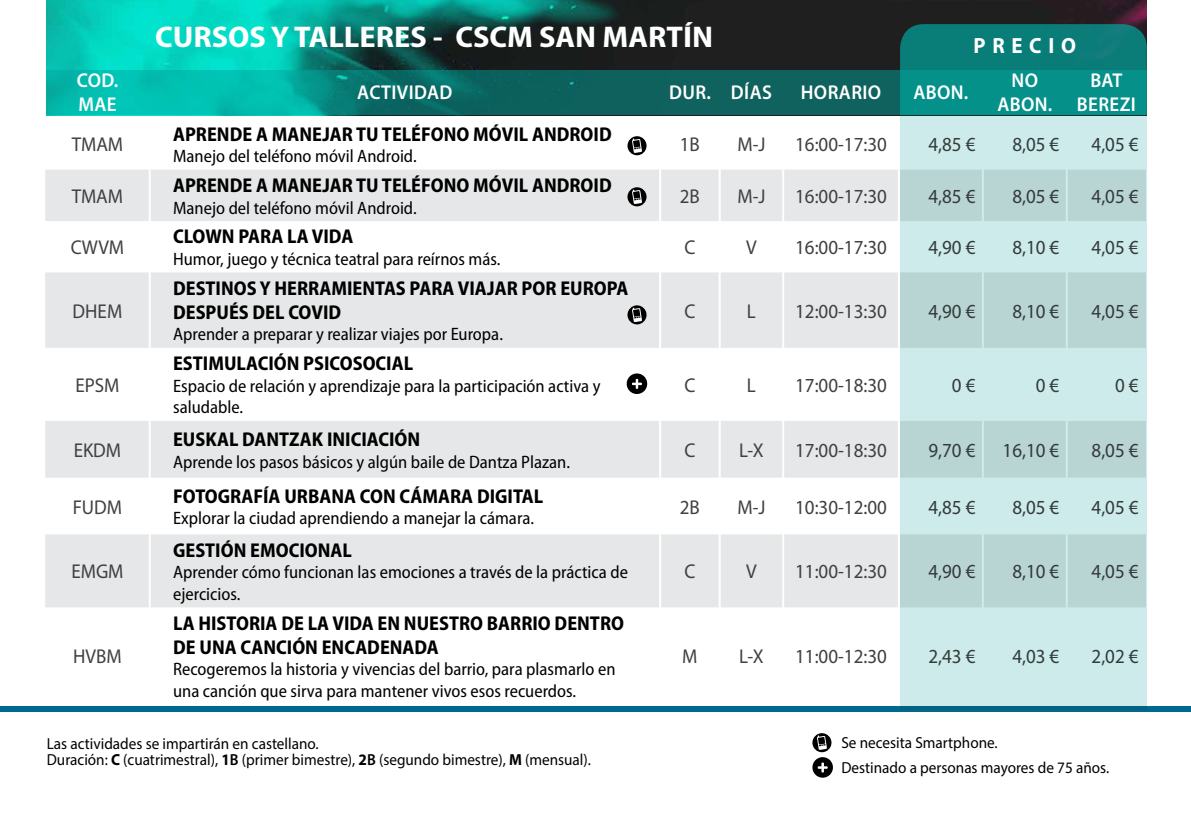
<style>
.page{position:relative;width:1191px;height:823px;background:#fff}
.page>*{position:absolute;margin:0;border:0;box-sizing:border-box;transform-origin:0 0}
.t1{font:700 semi-condensed 30px "Myriad Pro";color:#fff;scale:1.1 1}
.t2{font:700 22px "Myriad Pro";letter-spacing:.32em;color:#fff;scale:.95 1}
.t3{font:700 semi-condensed 20px/24px "Myriad Pro";color:#000}
.t4{font:20px "Myriad Pro";color:#404042;scale:.95 1}
.t5{font:600 20px/24px "Myriad Pro";letter-spacing:.02em;color:#fff;text-align:center;scale:.95 1}
.t6{font:semi-condensed 18px/21.6px "Myriad Pro";color:#000}
.t7{font:16px/25px "Myriad Pro";color:#000;scale:.95 1}
.s1{font-weight:700}
.s2{font-weight:600}
</style>
<div class="page">
<img style="left:46px;top:0;width:1100px;height:70px">
<svg style="left:46px;top:70px;width:854px;height:45px;background:#088179"></svg>
<svg style="left:900px;top:24px;width:246px;height:91px;background:#07857f"></svg>
<div style="left:0;top:706px;width:1191px;height:5px;background:#00698e"></div>
<svg style="left:45px;top:170px;width:853px;height:437px;fill:#e6e7e8"></svg>
<hr style="left:659px;top:169px;width:2px;height:52px;background:#fff">
<hr style="left:718px;top:169px;width:2px;height:52px;background:#fff">
<hr style="left:782px;top:169px;width:2px;height:52px;background:#fff">
<hr style="left:149px;top:221px;width:2px;height:51px;background:#fff">
<hr style="left:659px;top:221px;width:2px;height:51px;background:#fff">
<hr style="left:718px;top:221px;width:2px;height:51px;background:#fff">
<hr style="left:782px;top:221px;width:2px;height:51px;background:#fff">
<hr style="left:149px;top:272px;width:2px;height:75px;background:#fff">
<hr style="left:659px;top:272px;width:2px;height:75px;background:#fff">
<hr style="left:718px;top:272px;width:2px;height:75px;background:#fff">
<hr style="left:782px;top:272px;width:2px;height:75px;background:#fff">
<hr style="left:149px;top:347px;width:2px;height:73px;background:#fff">
<hr style="left:659px;top:347px;width:2px;height:73px;background:#fff">
<hr style="left:718px;top:347px;width:2px;height:73px;background:#fff">
<hr style="left:782px;top:347px;width:2px;height:73px;background:#fff">
<hr style="left:149px;top:420px;width:2px;height:57px;background:#fff">
<hr style="left:659px;top:420px;width:2px;height:57px;background:#fff">
<hr style="left:718px;top:420px;width:2px;height:57px;background:#fff">
<hr style="left:782px;top:420px;width:2px;height:57px;background:#fff">
<hr style="left:149px;top:477px;width:2px;height:57px;background:#fff">
<hr style="left:659px;top:477px;width:2px;height:57px;background:#fff">
<hr style="left:718px;top:477px;width:2px;height:57px;background:#fff">
<hr style="left:782px;top:477px;width:2px;height:57px;background:#fff">
<hr style="left:149px;top:534px;width:2px;height:73px;background:#fff">
<hr style="left:659px;top:534px;width:2px;height:73px;background:#fff">
<hr style="left:718px;top:534px;width:2px;height:73px;background:#fff">
<hr style="left:782px;top:534px;width:2px;height:73px;background:#fff">
<hr style="left:149px;top:169px;width:2px;height:52px;background:#fff">
<svg style="left:627px;top:305px;width:19px;height:19px"></svg>
<svg style="left:632px;top:307px;width:10px;height:15px"></svg>
<svg style="left:627px;top:136px;width:19px;height:19px"></svg>
<svg style="left:632px;top:138px;width:10px;height:15px"></svg>
<svg style="left:812px;top:732px;width:19px;height:19px"></svg>
<svg style="left:817px;top:735px;width:10px;height:14px"></svg>
<svg style="left:812px;top:757px;width:21px;height:21px"></svg>
<svg style="left:627px;top:187px;width:19px;height:19px"></svg>
<svg style="left:632px;top:189px;width:10px;height:15px"></svg>
<svg style="left:625px;top:372px;width:23px;height:23px"></svg>
<div style="left:900px;top:115px;width:246px;height:594px;background:linear-gradient(to right,#c3e1e0,#c3e1e0)"></div>
<h1 class="t1" style="left:155px;top:20px;width:509px">CURSOS Y TALLERES - CSCM SAN MARTÍN</h1>
<p class="t2" style="left:973px;top:31px;width:109px">PRECIO</p>
<p class="t5" style="left:77px;top:67px;width:45px;text-align:left">COD.<br>MAE</p>
<p class="t5" style="left:357px;top:79px;width:102px">ACTIVIDAD</p>
<p class="t5" style="left:669px;top:79px;width:110px">DUR. DÍAS</p>
<p class="t5" style="left:801px;top:79px;width:86px">HORARIO</p>
<p class="t5" style="left:913px;top:79px;width:59px">ABON.</p>
<p class="t5" style="left:997px;top:67px;width:59px">NO<br>ABON.</p>
<p class="t5" style="left:1077px;top:67px;width:63px">BAT<br>BEREZI</p>
<p class="t4" style="left:72px;top:132px;width:56px">TMAM</p>
<p class="t3" style="left:173px;top:122px;width:440px">APRENDE A MANEJAR TU TELÉFONO MÓVIL ANDROID</p>
<p class="t6" style="left:173px;top:146px;width:245px">Manejo del teléfono móvil Android.</p>
<p class="t4" style="left:680px;top:132px;width:23px">1B</p>
<p class="t4" style="left:737px;top:132px;width:31px">M-J</p>
<p class="t4" style="left:795px;top:132px;width:98px">16:00-17:30</p>
<p class="t4" style="left:928px;top:132px;width:51px">4,85 €</p>
<p class="t4" style="left:1012px;top:132px;width:51px">8,05 €</p>
<p class="t4" style="left:1091px;top:132px;width:51px">4,05 €</p>
<p class="t4" style="left:72px;top:184px;width:56px">TMAM</p>
<p class="t3" style="left:173px;top:173px;width:440px">APRENDE A MANEJAR TU TELÉFONO MÓVIL ANDROID</p>
<p class="t6" style="left:173px;top:197px;width:245px">Manejo del teléfono móvil Android.</p>
<p class="t4" style="left:680px;top:184px;width:23px">2B</p>
<p class="t4" style="left:737px;top:184px;width:31px">M-J</p>
<p class="t4" style="left:795px;top:184px;width:98px">16:00-17:30</p>
<p class="t4" style="left:928px;top:184px;width:51px">4,85 €</p>
<p class="t4" style="left:1012px;top:184px;width:51px">8,05 €</p>
<p class="t4" style="left:1091px;top:184px;width:51px">4,05 €</p>
<p class="t4" style="left:71px;top:235px;width:58px">CWVM</p>
<p class="t3" style="left:173px;top:225px;width:182px">CLOWN PARA LA VIDA</p>
<p class="t6" style="left:173px;top:248px;width:329px">Humor, juego y técnica teatral para reírnos más.</p>
<p class="t4" style="left:684px;top:235px;width:13px">C</p>
<p class="t4" style="left:746px;top:235px;width:13px">V</p>
<p class="t4" style="left:795px;top:235px;width:98px">16:00-17:30</p>
<p class="t4" style="left:928px;top:235px;width:51px">4,90 €</p>
<p class="t4" style="left:1012px;top:235px;width:51px">8,10 €</p>
<p class="t4" style="left:1091px;top:235px;width:51px">4,05 €</p>
<p class="t4" style="left:73px;top:298px;width:54px">DHEM</p>
<p class="t3" style="left:173px;top:276px;width:457px">DESTINOS Y HERRAMIENTAS PARA VIAJAR POR EUROPA<br>DESPUÉS DEL COVID</p>
<p class="t6" style="left:173px;top:324px;width:331px">Aprender a preparar y realizar viajes por Europa.</p>
<p class="t4" style="left:684px;top:298px;width:13px">C</p>
<p class="t4" style="left:747px;top:298px;width:11px">L</p>
<p class="t4" style="left:795px;top:298px;width:98px">12:00-13:30</p>
<p class="t4" style="left:928px;top:298px;width:51px">4,90 €</p>
<p class="t4" style="left:1012px;top:298px;width:51px">8,10 €</p>
<p class="t4" style="left:1091px;top:298px;width:51px">4,05 €</p>
<p class="t4" style="left:75px;top:372px;width:48px">EPSM</p>
<p class="t3" style="left:173px;top:351px;width:241px">ESTIMULACIÓN PSICOSOCIAL</p>
<p class="t6" style="left:173px;top:375px;width:429px">Espacio de relación y aprendizaje para la participación activa y saludable.</p>
<p class="t4" style="left:684px;top:372px;width:13px">C</p>
<p class="t4" style="left:747px;top:372px;width:11px">L</p>
<p class="t4" style="left:795px;top:372px;width:98px">17:00-18:30</p>
<p class="t4" style="left:952px;top:372px;width:26px">0 €</p>
<p class="t4" style="left:1035px;top:372px;width:26px">0 €</p>
<p class="t4" style="left:1115px;top:372px;width:26px">0 €</p>
<p class="t4" style="left:74px;top:437px;width:52px">EKDM</p>
<p class="t3" style="left:173px;top:427px;width:249px">EUSKAL DANTZAK INICIACIÓN</p>
<p class="t6" style="left:173px;top:451px;width:398px">Aprende los pasos básicos y algún baile de Dantza Plazan.</p>
<p class="t4" style="left:684px;top:437px;width:13px">C</p>
<p class="t4" style="left:739px;top:437px;width:27px">L-X</p>
<p class="t4" style="left:795px;top:437px;width:98px">17:00-18:30</p>
<p class="t4" style="left:928px;top:437px;width:51px">9,70 €</p>
<p class="t4" style="left:1002px;top:437px;width:61px">16,10 €</p>
<p class="t4" style="left:1091px;top:437px;width:51px">8,05 €</p>
<p class="t4" style="left:73px;top:494px;width:54px">FUDM</p>
<p class="t3" style="left:173px;top:484px;width:371px">FOTOGRAFÍA URBANA CON CÁMARA DIGITAL</p>
<p class="t6" style="left:173px;top:507px;width:362px">Explorar la ciudad aprendiendo a manejar la cámara.</p>
<p class="t4" style="left:680px;top:494px;width:23px">2B</p>
<p class="t4" style="left:737px;top:494px;width:31px">M-J</p>
<p class="t4" style="left:795px;top:494px;width:98px">10:30-12:00</p>
<p class="t4" style="left:928px;top:494px;width:51px">4,85 €</p>
<p class="t4" style="left:1012px;top:494px;width:51px">8,05 €</p>
<p class="t4" style="left:1091px;top:494px;width:51px">4,05 €</p>
<p class="t4" style="left:71px;top:559px;width:56px">EMGM</p>
<p class="t3" style="left:173px;top:538px;width:180px">GESTIÓN EMOCIONAL</p>
<p class="t6" style="left:173px;top:561px;width:456px">Aprender cómo funcionan las emociones a través de la práctica de ejercicios.</p>
<p class="t4" style="left:684px;top:559px;width:13px">C</p>
<p class="t4" style="left:746px;top:559px;width:13px">V</p>
<p class="t4" style="left:795px;top:559px;width:98px">11:00-12:30</p>
<p class="t4" style="left:928px;top:559px;width:51px">4,90 €</p>
<p class="t4" style="left:1012px;top:559px;width:51px">8,10 €</p>
<p class="t4" style="left:1091px;top:559px;width:51px">4,05 €</p>
<p class="t4" style="left:73px;top:644px;width:53px">HVBM</p>
<p class="t3" style="left:173px;top:611px;width:452px">LA HISTORIA DE LA VIDA EN NUESTRO BARRIO DENTRO<br>DE UNA CANCIÓN ENCADENADA</p>
<p class="t6" style="left:173px;top:658px;width:444px">Recogeremos la historia y vivencias del barrio, para plasmarlo en una canción que sirva para mantener vivos esos recuerdos.</p>
<p class="t4" style="left:682px;top:644px;width:18px">M</p>
<p class="t4" style="left:739px;top:644px;width:27px">L-X</p>
<p class="t4" style="left:795px;top:644px;width:98px">11:00-12:30</p>
<p class="t4" style="left:928px;top:644px;width:51px">2,43 €</p>
<p class="t4" style="left:1012px;top:644px;width:51px">4,03 €</p>
<p class="t4" style="left:1091px;top:644px;width:51px">2,02 €</p>
<p class="t7" style="left:47px;top:735px;width:574px;line-height:16px">Las actividades se impartirán en castellano.<br>Duración: <span class="s1">C</span> (cuatrimestral), <span class="s1">1</span><span class="s2">B</span> (primer bimestre), <span class="s1">2</span><span class="s2">B</span> (segundo bimestre), <span class="s1">M</span> (mensual).</p>
<p class="t7" style="left:841px;top:729px;width:283px">Se necesita Smartphone.<br>Destinado a personas mayores de 75 años.</p>
</div>
